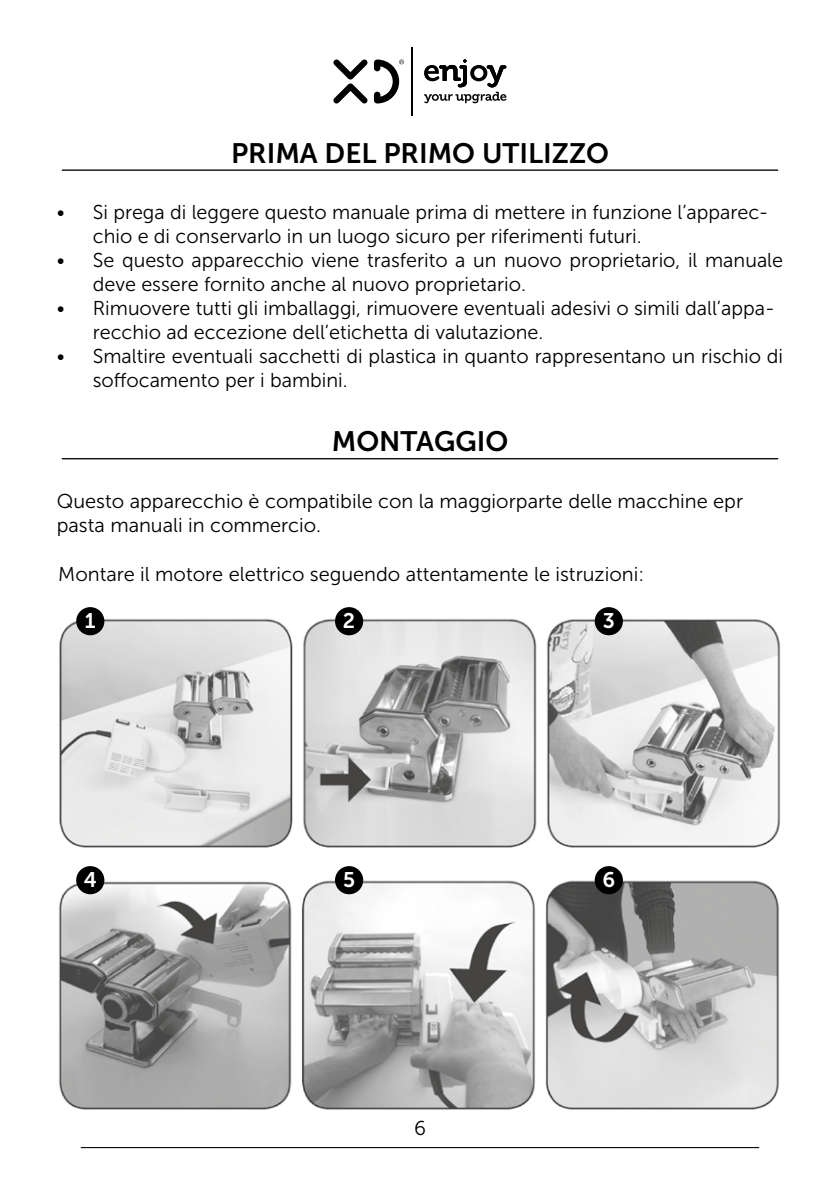
<style>
.page{position:relative;width:840px;height:1191px;background:#fff}
.page>*{position:absolute;margin:0;border:0;box-sizing:border-box;transform-origin:0 0}
.t1{font:28px "Museo Sans 700";color:#000}
.t2{font:21.2px "Museo Sans 700";color:#fff}
.t3{font:20px/24px "Museo Sans 300";color:#000}
</style>
<div class="page">
<hr style="left:62px;top:458px;width:715px;height:1px;background:#000">
<hr style="left:62px;top:169px;width:715px;height:2px;background:#000">
<img style="left:59px;top:614px;width:722px;height:254px">
<img style="left:59px;top:874px;width:720px;height:236px">
<div style="left:76px;top:607px;width:28px;height:28px;background:#000;border-radius:50%"></div>
<div style="left:76px;top:866px;width:28px;height:28px;background:#000;border-radius:50%"></div>
<div style="left:335px;top:607px;width:28px;height:28px;background:#000;border-radius:50%"></div>
<div style="left:335px;top:866px;width:28px;height:28px;background:#000;border-radius:50%"></div>
<div style="left:594px;top:607px;width:28px;height:28px;background:#000;border-radius:50%"></div>
<div style="left:594px;top:866px;width:28px;height:28px;background:#000;border-radius:50%"></div>
<hr style="left:81px;top:1147px;width:677px;height:1px;background:#000">
<hr style="left:411px;top:48px;width:1px;height:68px;background:#000">
<svg style="left:374px;top:60px;width:30px;height:43px"></svg>
<svg style="left:333px;top:60px;width:34px;height:43px"></svg>
<svg style="left:424px;top:59px;width:82px;height:44px"></svg>
<h1 class="t1" style="left:231px;top:137px;width:379px">PRIMA DEL PRIMO UTILIZZO</h1>
<p class="t3" style="left:93px;top:200px;width:676px;text-indent:-36px">• Si prega di leggere questo manuale prima di mettere in funzione l’apparec&shy;chio e di conservarlo in un luogo sicuro per riferimenti futuri.</p>
<p class="t3" style="left:93px;top:248px;width:691px;text-indent:-36px">• Se questo apparecchio viene trasferito a un nuovo proprietario, il manuale deve essere fornito anche al nuovo proprietario.</p>
<p class="t3" style="left:93px;top:296px;width:683px;text-indent:-36px">• Rimuovere tutti gli imballaggi, rimuovere eventuali adesivi o simili dall’appa&shy;recchio ad eccezione dell’etichetta di valutazione.</p>
<p class="t3" style="left:93px;top:344px;width:691px;text-indent:-36px">• Smaltire eventuali sacchetti di plastica in quanto rappresentano un rischio di soffocamento per i bambini.</p>
<h1 class="t1" style="left:331px;top:426px;width:178px">MONTAGGIO</h1>
<p class="t3" style="left:57px;top:489px;width:687px">Questo apparecchio è compatibile con la maggiorparte delle macchine epr pasta manuali in commercio.</p>
<p class="t3" style="left:58px;top:562px;width:587px">Montare il motore elettrico seguendo attentamente le istruzioni:</p>
<p class="t2" style="left:85px;top:609px;width:12px">1</p>
<p class="t2" style="left:343px;top:609px;width:14px">2</p>
<p class="t2" style="left:602px;top:609px;width:14px">3</p>
<p class="t2" style="left:84px;top:868px;width:15px">4</p>
<p class="t2" style="left:343px;top:868px;width:14px">5</p>
<p class="t3" style="left:414px;top:1116px;width:13px">6</p>
<p class="t2" style="left:602px;top:868px;width:14px">6</p>
</div>
